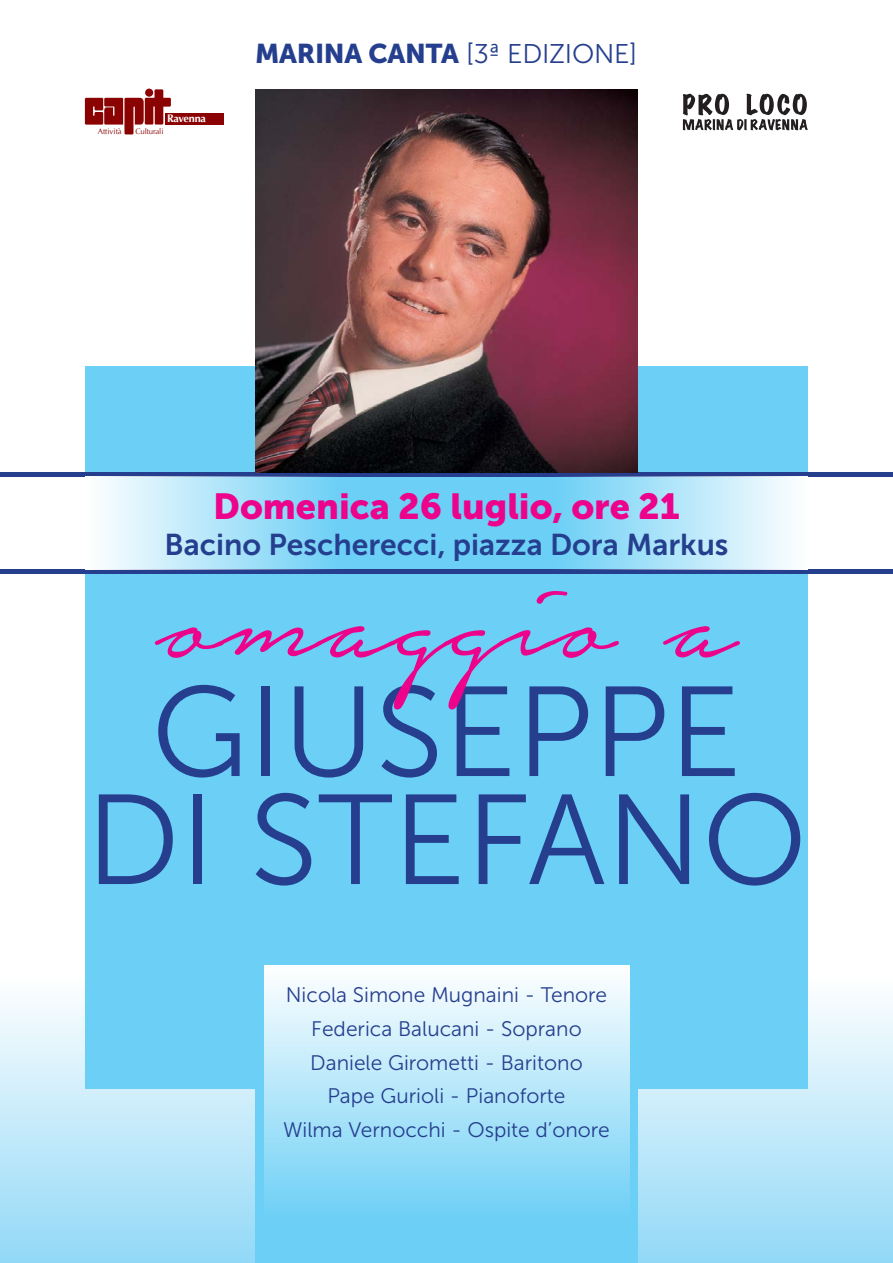
<style>
.page{position:relative;width:893px;height:1263px;background:#fff}
.page>*{position:absolute;margin:0;border:0;box-sizing:border-box;transform-origin:0 0}
.t1{font:165px "Notera Personal Use Only";color:#ed028c}
.t2{font:127.5px/108px "Museo Sans 300";color:#253f8e;text-align:center}
.t3{font:36px "Museo Sans 900";color:#ed028c}
.t4{font:30px "Museo Sans 700";color:#253f8e}
.t5{font:27px "Museo Sans 300";letter-spacing:-.01em;color:#253f8e}
.t6{font:21px/33.8px "Museo Sans 300";color:#253f8e;text-align:center}
.t7{font:700 10.95px "Optima";letter-spacing:-.02em;color:#fff}
.t8{font:7.95px "Optima";letter-spacing:-.02em;color:#8b0202}
.t9{font:7.95px "Optima";color:#8b0202}
.s1{font-family:"Museo Sans 900"}
</style>
<div class="page">
<div style="left:0;top:978px;width:893px;height:285px;background:linear-gradient(to bottom,#fefefe,#92d8f7)"></div>
<div style="left:85px;top:366px;width:723px;height:723px;background:#6bcff6"></div>
<div style="left:255px;top:965px;width:383px;height:298px;background:#6bcff6"></div>
<hr style="left:0;top:472px;width:893px;height:4px;background:#253f8e">
<hr style="left:0;top:570px;width:893px;height:4px;background:#253f8e">
<div style="left:85px;top:476px;width:255px;height:94px;background:linear-gradient(to right,#fffffe,#6ccff6)"></div>
<div style="left:553px;top:476px;width:255px;height:94px;background:linear-gradient(to right,#6ccff6,#fefefe)"></div>
<div style="left:264px;top:965px;width:365px;height:255px;background:linear-gradient(to bottom,#fffffe,#6ccff6)"></div>
<svg style="left:85px;top:89px;width:86px;height:45px"></svg>
<div style="left:165px;top:113px;width:59px;height:12px;background:#8b0202"></div>
<svg style="left:683px;top:94px;width:125px;height:36px"></svg>
<img style="left:255px;top:89px;width:383px;height:383px">
<p class="t7" style="left:167px;top:112px;width:40px">Ravenna</p>
<p class="t9" style="left:98px;top:127px;width:26px">Attività</p>
<p class="t8" style="left:135px;top:127px;width:30px">Culturali</p>
<p class="t5" style="left:255px;top:39px;width:384px"><span class="s1">MARINA CANTA</span> [3ª EDIZIONE]</p>
<h3 class="t3" style="left:213px;top:485px;width:468px">Domenica 26 luglio, ore 21</h3>
<h3 class="t4" style="left:164px;top:527px;width:565px">Bacino Pescherecci, piazza Dora Markus</h3>
<h1 class="t1" style="left:156px;top:539px;width:582px">omaggio a</h1>
<h2 class="t2" style="left:86px;top:679px;width:723px">GIUSEPPE<br>DI STEFANO</h2>
<p class="t6" style="left:283px;top:978px;width:328px">Nicola Simone Mugnaini - Tenore<br>Federica Balucani - Soprano<br>Daniele Girometti - Baritono<br>Pape Gurioli - Pianoforte<br>Wilma Vernocchi - Ospite d’onore</p>
</div>
